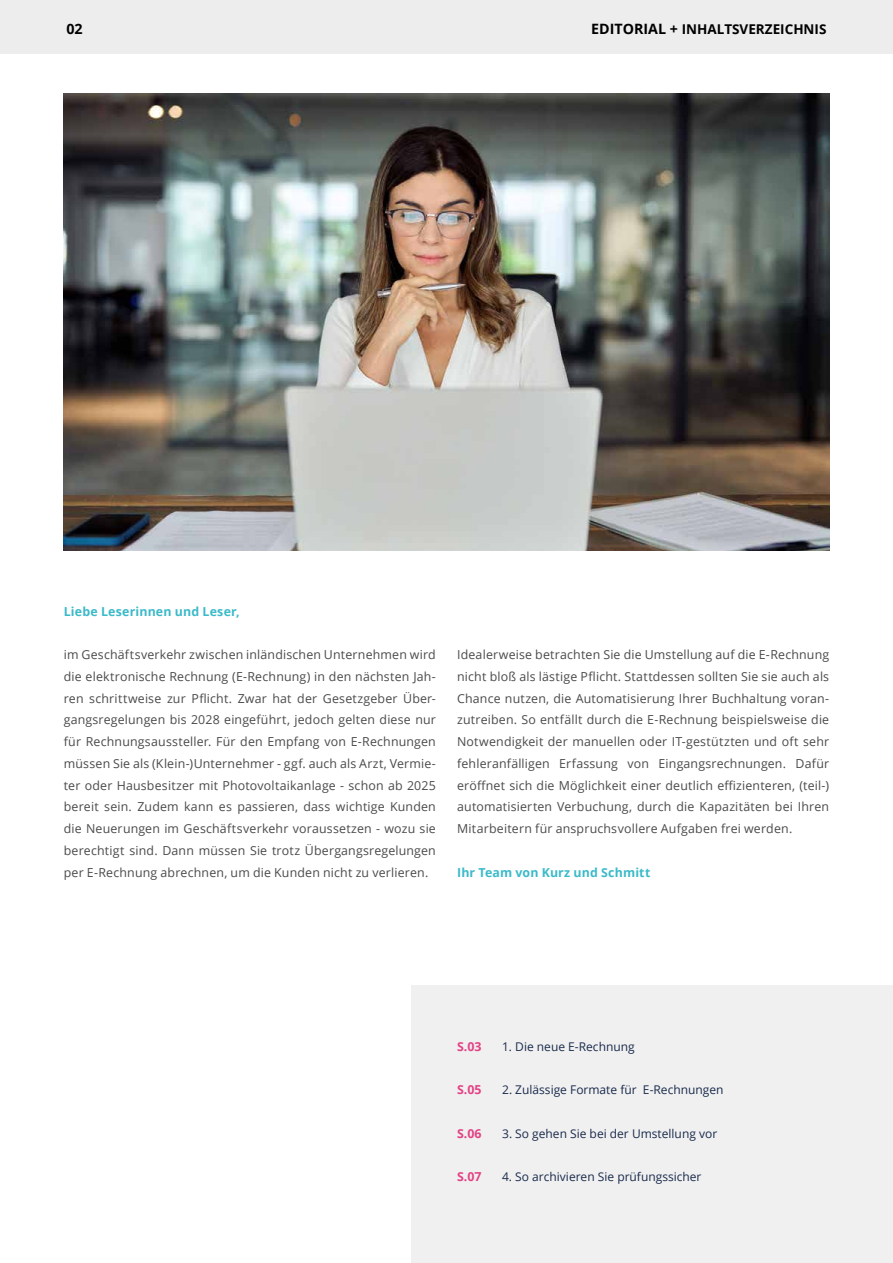
<style>
.page{position:relative;width:893px;height:1263px;background:#fff}
.page>*{position:absolute;margin:0;border:0;box-sizing:border-box;transform-origin:0 0}
.t1{font:700 14.25px "Open Sans";color:#000}
.t2{font:700 13.5px "Open Sans";color:#000}
.t3{font:12.3px/21.8px "Open Sans";letter-spacing:.015em;color:#4a4a49;text-align:justify}
.t4{font:700 12.3px "Open Sans";letter-spacing:.015em;color:#3bbac9}
.t5{font:700 12.3px "Open Sans";color:#e34285}
.t6{font:12px "Open Sans";color:#1a2b4c}
.s1{font-size:14.25px}
</style>
<div class="page">
<div style="left:0;top:0;width:893px;height:54px;background:#ededed"></div>
<div style="left:412px;top:985px;width:481px;height:278px;background:#f0f0f0"></div>
<img style="left:64px;top:94px;width:765px;height:456px">
<p class="t1" style="left:66px;top:19px;width:18px">02</p>
<p class="t2" style="left:591px;top:20px;width:237px"><span class="s1">EDITORIAL +</span> INHALTSVERZEICHNIS</p>
<p class="t4" style="left:64px;top:602px;width:177px">Liebe Leserinnen und Leser,</p>
<p class="t3" style="left:64px;top:643px;width:374px">im Geschäftsverkehr zwischen inländischen Unternehmen wird die elektronische Rechnung (E-Rechnung) in den nächsten Jah&shy;ren schrittweise zur Pflicht. Zwar hat der Gesetzgeber Über&shy;gangsregelungen bis 2028 eingeführt, jedoch gelten diese nur für Rechnungsaussteller. Für den Empfang von E-Rechnungen müssen Sie als (Klein-)Unternehmer - ggf. auch als Arzt, Vermie&shy;ter oder Hausbesitzer mit Photovoltaikanlage - schon ab 2025 bereit sein. Zudem kann es passieren, dass wichtige Kunden die Neuerungen im Geschäftsverkehr voraussetzen - wozu sie berechtigt sind. Dann müssen Sie trotz Übergangsregelungen per E-Rechnung abrechnen, um die Kunden nicht zu verlieren.</p>
<p class="t3" style="left:457px;top:643px;width:374px">Idealerweise betrachten Sie die Umstellung auf die E-Rechnung nicht bloß als lästige Pflicht. Stattdessen sollten Sie sie auch als Chance nutzen, die Automatisierung Ihrer Buchhaltung voran&shy;zutreiben. So entfällt durch die E-Rechnung beispielsweise die Notwendigkeit der manuellen oder IT-gestützten und oft sehr fehleranfälligen Erfassung von Eingangsrechnungen. Dafür eröffnet sich die Möglichkeit einer deutlich effizienteren, (teil-) automatisierten Verbuchung, durch die Kapazitäten bei Ihren Mitarbeitern für anspruchsvollere Aufgaben frei werden.</p>
<p class="t4" style="left:457px;top:863px;width:195px">Ihr Team von Kurz und Schmitt</p>
<p class="t5" style="left:457px;top:1037px;width:26px">S.03</p>
<p class="t6" style="left:502px;top:1038px;width:134px">1. Die neue E-Rechnung</p>
<p class="t5" style="left:457px;top:1081px;width:26px">S.05</p>
<p class="t6" style="left:502px;top:1081px;width:223px">2. Zulässige Formate für E-Rechnungen</p>
<p class="t5" style="left:457px;top:1124px;width:26px">S.06</p>
<p class="t6" style="left:502px;top:1125px;width:217px">3. So gehen Sie bei der Umstellung vor</p>
<p class="t5" style="left:457px;top:1168px;width:26px">S.07</p>
<p class="t6" style="left:502px;top:1168px;width:201px">4. So archivieren Sie prüfungssicher</p>
</div>
